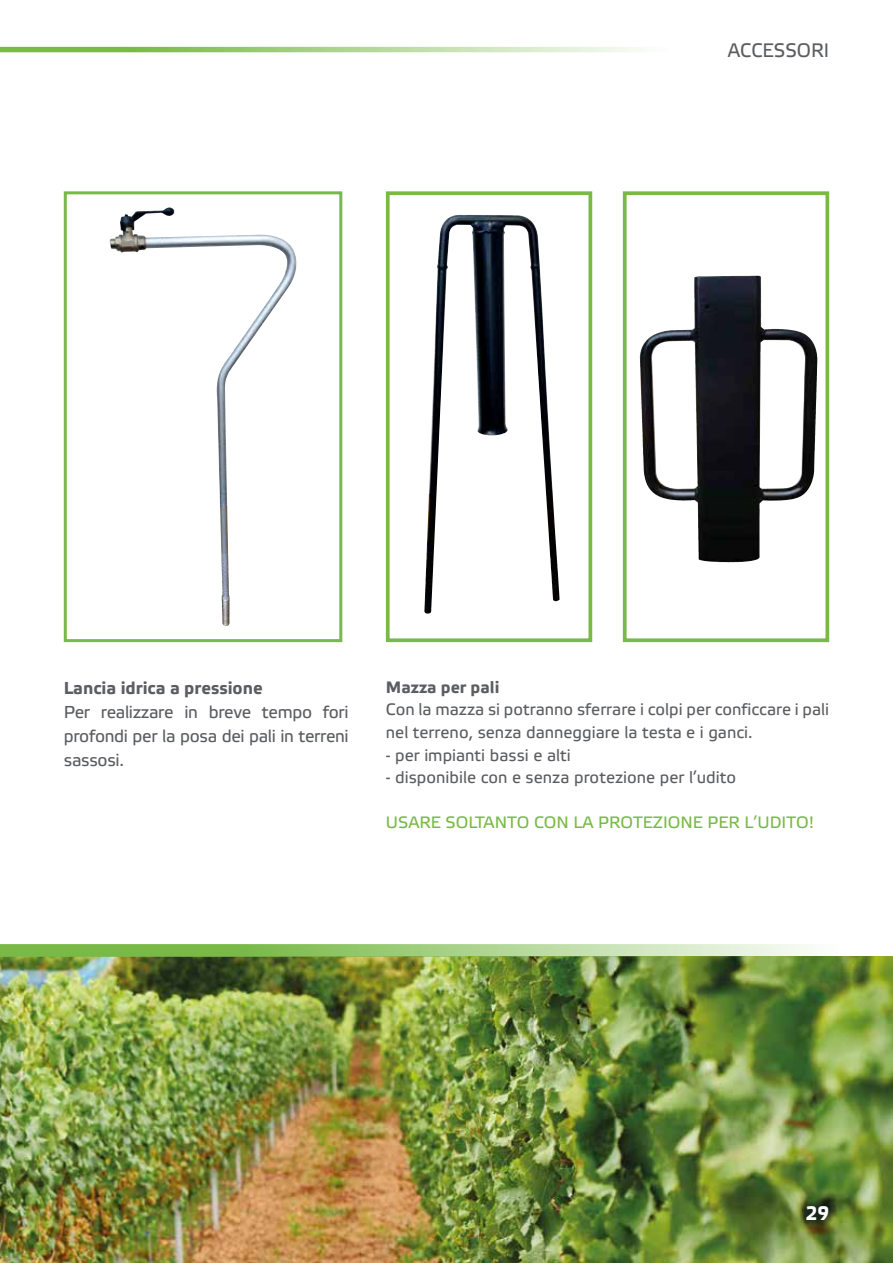
<style>
.page{position:relative;width:893px;height:1263px;background:#fff}
.page>*{position:absolute;margin:0;border:0;box-sizing:border-box;transform-origin:0 0}
.t1{font:19.5px "Etelka Text Pro";color:#5b5d60;scale:.95 1}
.t2{font:700 19.5px "Etelka Text Pro";color:#fff;scale:.95 1}
.t3{font:17.25px/24px "Etelka Text Pro";letter-spacing:-.02em;color:#5b5d60;text-align:justify}
.t4{font:700 17.25px "Etelka Text Pro";color:#5b5d60}
.t5{font:16.5px/22.5px "Etelka Text Pro";color:#5b5d60}
.t6{font:16.5px "Etelka Text Pro";color:#78b947}
.t7{font:700 16.5px "Etelka Text Pro";color:#5b5d60}
</style>
<div class="page">
<img style="left:0;top:957px;width:893px;height:306px">
<img style="left:109px;top:207px;width:188px;height:419px">
<div style="left:64px;top:191px;width:278px;height:451px;border:3px solid #78b947"></div>
<img style="left:424px;top:215px;width:136px;height:399px">
<div style="left:386px;top:191px;width:206px;height:451px;border:4px solid #78b947"></div>
<img style="left:640px;top:276px;width:116px;height:211px">
<div style="left:623px;top:191px;width:206px;height:451px;border:4px solid #78b947"></div>
<svg style="left:0;top:944px;width:893px;height:13px;background:#a9d08a"></svg>
<svg style="left:0;top:47px;width:643px;height:5px;background:#abd38c"></svg>
<p class="t1" style="left:728px;top:39px;width:108px">ACCESSORI</p>
<p class="t4" style="left:64px;top:678px;width:200px">Lancia idrica a pressione</p>
<p class="t3" style="left:64px;top:701px;width:286px">Per realizzare in breve tempo fori profondi per la posa dei pali in terreni sassosi.</p>
<p class="t7" style="left:386px;top:678px;width:115px">Mazza per pali</p>
<p class="t5" style="left:386px;top:699px;width:445px">Con la mazza si potranno sferrare i colpi per conficcare i pali nel terreno, senza danneggiare la testa e i ganci.</p>
<p class="t5" style="left:386px;top:744px;width:186px">- per impianti bassi e alti</p>
<p class="t5" style="left:386px;top:767px;width:352px">- disponibile con e senza protezione per l’udito</p>
<p class="t6" style="left:386px;top:813px;width:430px">USARE SOLTANTO CON LA PROTEZIONE PER L’UDITO!</p>
<p class="t2" style="left:806px;top:1203px;width:26px">29</p>
</div>
